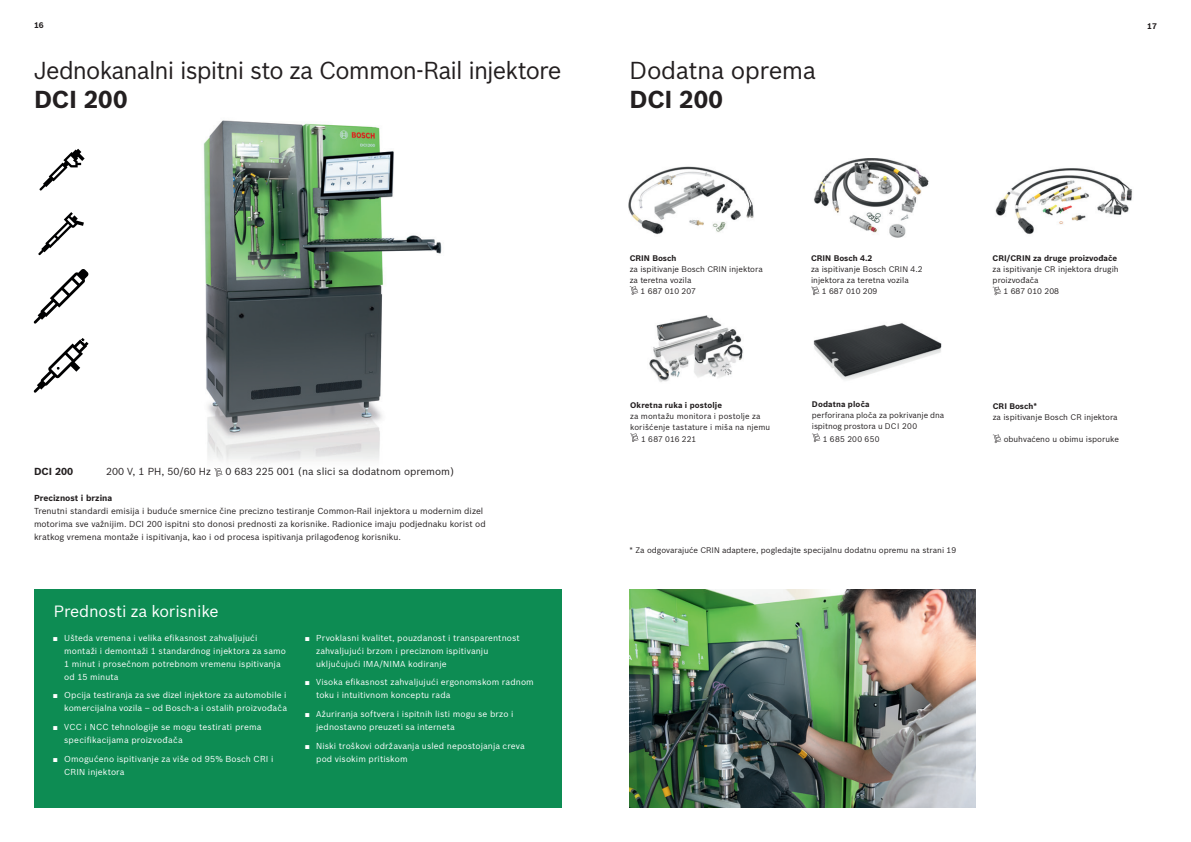
<style>
.page{position:relative;width:1191px;height:842px;background:#fff}
.page>*{position:absolute;margin:0;border:0;box-sizing:border-box;transform-origin:0 0}
.t1{font:24px "Bosch Sans";letter-spacing:-.035em;color:#231f20}
.t2{font:700 24px "Bosch Sans";letter-spacing:-.005em;color:#231f20}
.t3{font:16px "Bosch Sans";letter-spacing:-.01em;color:#fff}
.t4{font:10px "Bosch Sans";color:#231f20}
.t5{font:700 10px "Bosch Sans";color:#231f20}
.t6{font:8.5px/13px "Bosch Sans";letter-spacing:.01em;color:#fff}
.t7{font:8.5px/13px "Bosch Sans";color:#231f20}
.t8{font:700 8.5px "Bosch Sans";color:#231f20}
.t9{font:8px/11px "Bosch Sans";color:#231f20}
.t10{font:700 8px "Bosch Sans";color:#231f20}
.t11{font:700 8px "Bosch Sans";letter-spacing:.02em;color:#231f20}
.t12{font:8px "Bosch Sans";letter-spacing:.04em;color:#231f20}
.s1{font-family:"Arial"}
</style>
<div class="page">
<img style="left:203px;top:120px;width:239px;height:343px">
<img style="left:629px;top:166px;width:125px;height:69px">
<img style="left:814px;top:159px;width:115px;height:78px">
<img style="left:995px;top:168px;width:137px;height:66px">
<img style="left:649px;top:315px;width:94px;height:67px">
<img style="left:813px;top:323px;width:129px;height:57px">
<img style="left:629px;top:590px;width:346px;height:218px">
<svg style="left:40px;top:149px;width:45px;height:42px"></svg>
<svg style="left:34px;top:269px;width:54px;height:55px"></svg>
<svg style="left:38px;top:212px;width:46px;height:43px"></svg>
<svg style="left:34px;top:338px;width:55px;height:55px"></svg>
<div style="left:34px;top:590px;width:527px;height:218px;background:#0d8c53"></div>
<svg style="left:214px;top:468px;width:9px;height:9px"></svg>
<svg style="left:629px;top:286px;width:9px;height:9px"></svg>
<svg style="left:811px;top:287px;width:8px;height:8px"></svg>
<svg style="left:993px;top:434px;width:8px;height:9px"></svg>
<svg style="left:992px;top:287px;width:9px;height:8px"></svg>
<svg style="left:630px;top:433px;width:8px;height:9px"></svg>
<svg style="left:812px;top:434px;width:8px;height:8px"></svg>
<p class="t10" style="left:34px;top:21px;width:11px">16</p>
<p class="t10" style="left:1147px;top:21px;width:11px">17</p>
<h1 class="t1" style="left:34px;top:56px;width:529px">Jednokanalni ispitni sto za Common-Rail injektore</h1>
<h1 class="t2" style="left:34px;top:84px;width:95px">DCI 200</h1>
<h1 class="t1" style="left:629px;top:56px;width:188px">Dodatna oprema</h1>
<h1 class="t2" style="left:629px;top:84px;width:95px">DCI 200</h1>
<p class="t5" style="left:34px;top:466px;width:41px">DCI 200</p>
<p class="t4" style="left:106px;top:466px;width:106px">200 V, 1 PH, 50/60 Hz</p>
<p class="t4" style="left:226px;top:466px;width:230px">0 683 225 001 (na slici sa dodatnom opremom)</p>
<p class="t8" style="left:34px;top:493px;width:80px">Preciznost i brzina</p>
<p class="t7" style="left:34px;top:505px;width:453px">Trenutni standardi emisija i buduće smernice čine precizno testiranje Common-Rail injektora u modernim dizel motorima sve važnijim. DCI 200 ispitni sto donosi prednosti za korisnike. Radionice imaju podjednaku korist od kratkog vremena montaže i ispitivanja, kao i od procesa ispitivanja prilagođenog korisniku.</p>
<h2 class="t3" style="left:54px;top:602px;width:166px">Prednosti za korisnike</h2>
<p class="t6" style="left:64px;top:631px;width:223px;text-indent:-11px"><span class="s1">■</span> Ušteda vremena i velika efikasnost zahvaljujući montaži i demontaži 1 standardnog injektora za samo 1 minut i prosečnom potrebnom vremenu ispitivanja od 15 minuta</p>
<p class="t6" style="left:53px;top:688px;width:236px;text-align:right"><span class="s1">■</span> Opcija testiranja za sve dizel injektore za automobile i komercijalna vozila – od Bosch-a i ostalih proizvođača</p>
<p class="t6" style="left:64px;top:720px;width:199px;text-indent:-11px"><span class="s1">■</span> VCC i NCC tehnologije se mogu testirati prema specifikacijama proizvođača</p>
<p class="t6" style="left:64px;top:752px;width:211px;text-indent:-11px"><span class="s1">■</span> Omogućeno ispitivanje za više od 95% Bosch CRI i<br>CRIN injektora</p>
<p class="t6" style="left:316px;top:631px;width:205px;text-indent:-11px"><span class="s1">■</span> Prvoklasni kvalitet, pouzdanost i transparentnost zahvaljujući brzom i preciznom ispitivanju uključujući IMA/NIMA kodiranje</p>
<p class="t6" style="left:316px;top:675px;width:219px;text-indent:-11px"><span class="s1">■</span> Visoka efikasnost zahvaljujući ergonomskom radnom toku i intuitivnom konceptu rada</p>
<p class="t6" style="left:316px;top:707px;width:199px;text-indent:-11px"><span class="s1">■</span> Ažuriranja softvera i ispitnih listi mogu se brzo i jednostavno preuzeti sa interneta</p>
<p class="t6" style="left:316px;top:739px;width:210px;text-indent:-11px"><span class="s1">■</span> Niski troškovi održavanja usled nepostojanja creva pod visokim pritiskom</p>
<p class="t10" style="left:629px;top:253px;width:48px">CRIN Bosch</p>
<p class="t9" style="left:629px;top:263px;width:135px">za ispitivanje Bosch CRIN injektora</p>
<p class="t9" style="left:629px;top:274px;width:63px">za teretna vozila</p>
<p class="t9" style="left:640px;top:285px;width:57px">1 687 010 207</p>
<p class="t10" style="left:811px;top:253px;width:63px">CRIN Bosch 4.2</p>
<p class="t9" style="left:811px;top:264px;width:113px">za ispitivanje Bosch CRIN 4.2</p>
<p class="t9" style="left:811px;top:275px;width:99px">injektora za teretna vozila</p>
<p class="t9" style="left:822px;top:286px;width:57px">1 687 010 209</p>
<p class="t10" style="left:992px;top:253px;width:126px">CRI/CRIN za druge proizvođače</p>
<p class="t9" style="left:992px;top:264px;width:128px">za ispitivanje CR injektora drugih</p>
<p class="t9" style="left:992px;top:275px;width:47px">proizvođača</p>
<p class="t9" style="left:1003px;top:286px;width:57px">1 687 010 208</p>
<p class="t10" style="left:630px;top:400px;width:93px">Okretna ruka i postolje</p>
<p class="t9" style="left:630px;top:411px;width:142px">za montažu monitora i postolje za korišćenje tastature i miša na njemu</p>
<p class="t9" style="left:641px;top:434px;width:57px">1 687 016 221</p>
<p class="t11" style="left:812px;top:399px;width:59px">Dodatna ploča</p>
<p class="t9" style="left:812px;top:410px;width:134px">perforirana ploča za pokrivanje dna ispitnog prostora u DCI 200</p>
<p class="t12" style="left:823px;top:434px;width:58px">1 685 200 650</p>
<p class="t10" style="left:992px;top:401px;width:46px">CRI Bosch*</p>
<p class="t9" style="left:992px;top:411px;width:126px">za ispitivanje Bosch CR injektora</p>
<p class="t9" style="left:1003px;top:433px;width:117px">obuhvaćeno u obimu isporuke</p>
<p class="t9" style="left:629px;top:545px;width:328px">* Za odgovarajuće CRIN adaptere, pogledajte specijalnu dodatnu opremu na strani 19</p>
</div>
